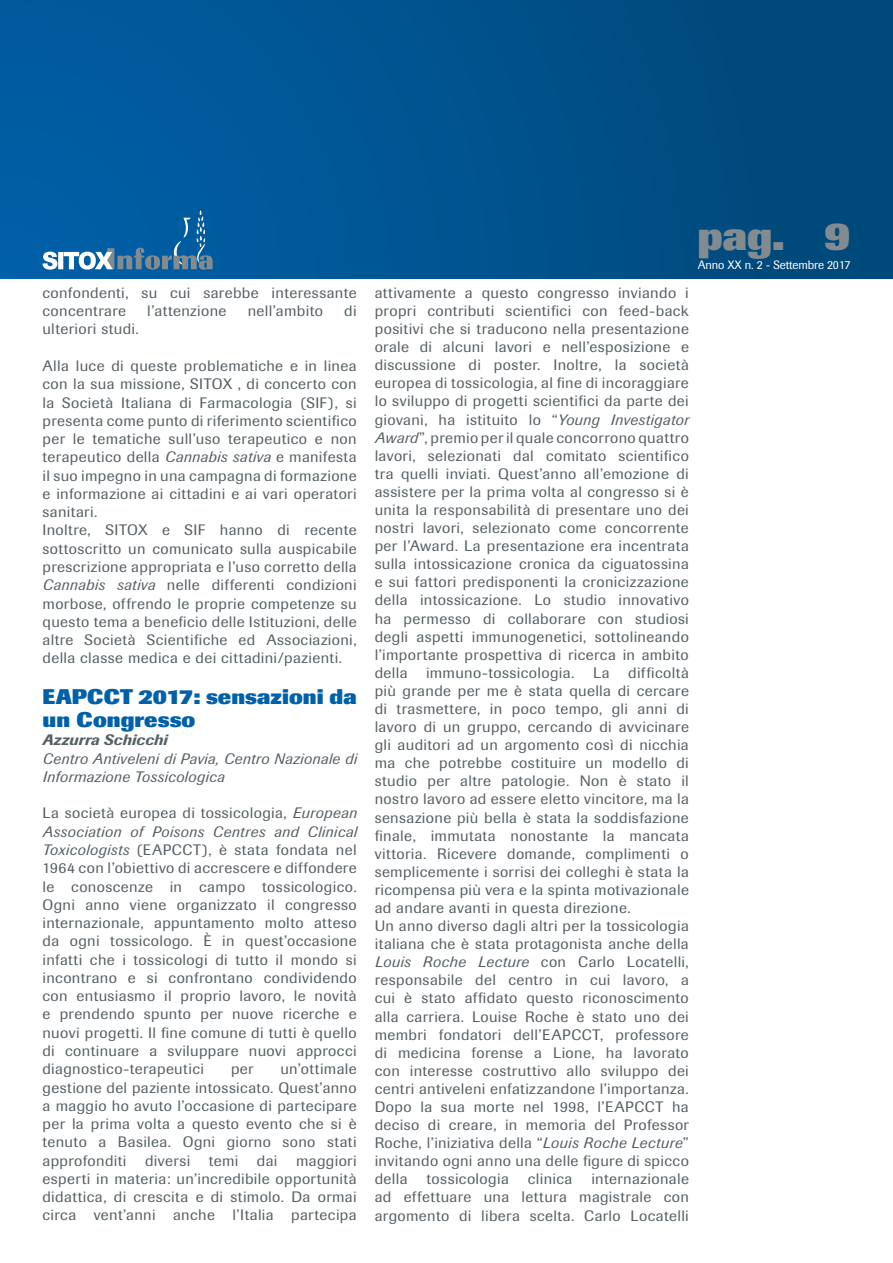
<style>
.page{position:relative;width:893px;height:1263px;background:#fff}
.page>*{position:absolute;margin:0;border:0;box-sizing:border-box;transform-origin:0 0}
.t1{font:800 40.5px "Imago";color:#828b90}
.t2{font:800 21px/22.8px "Imago";color:#0060a9;scale:1.05 1}
.t3{font:15px/18.1px "Imago";letter-spacing:.025em;color:#576065;scale:1.05 1}
.t4{font:italic 15px/18.3px "Imago";letter-spacing:.025em;color:#576065;scale:1.05 1}
.t5{font:italic 500 15px "Imago";letter-spacing:.015em;color:#576065;scale:1.05 1}
.t6{font:12px "Imago";letter-spacing:-.01em;color:#fff}
.s1{font-style:italic}
</style>
<div class="page">
<div style="left:0;top:0;width:893px;height:278px;background:linear-gradient(to right,#005fa5,#004777)"></div>
<svg style="left:43px;top:210px;width:170px;height:60px;background:#2470a9"></svg>
<p class="t3" style="left:43px;top:284px;width:301px">confondenti, su cui sarebbe interessante concentrare</p>
<p class="t3" style="left:147px;top:302px;width:77px">l’attenzione</p>
<p class="t3" style="left:248px;top:302px;width:73px">nell’ambito</p>
<p class="t3" style="left:344px;top:302px;width:13px">di</p>
<p class="t3" style="left:43px;top:320px;width:93px">ulteriori studi.</p>
<p class="t3" style="left:43px;top:357px;width:301px">Alla luce di queste problematiche e in linea con la sua missione, SITOX , di concerto con la Società Italiana di Farmacologia (SIF), si presenta come punto di riferimento scientifico per le tematiche sull’uso terapeutico e non terapeutico della <span class="s1">Cannabis sativa</span> e manifesta il suo impegno in una campagna di formazione e informazione ai cittadini e ai vari operatori sanitari.<br>Inoltre, SITOX e SIF hanno di recente sottoscritto un comunicato sulla auspicabile prescrizione appropriata e l’uso corretto della <span class="s1">Cannabis sativa</span> nelle differenti condizioni morbose, offrendo le proprie competenze su questo tema a beneficio delle Istituzioni, delle altre Società Scientifiche ed Associazioni, della classe medica e dei cittadini/pazienti.</p>
<h2 class="t2" style="left:43px;top:686px;width:301px">EAPCCT 2017: sensazioni da un Congresso</h2>
<p class="t5" style="left:43px;top:731px;width:121px">Azzurra Schicchi</p>
<p class="t4" style="left:43px;top:749px;width:301px">Centro Antiveleni di Pavia, Centro Nazionale di<br>Informazione Tossicologica</p>
<p class="t3" style="left:43px;top:804px;width:301px;text-align:justify">La società europea di tossicologia, <span class="s1">European Association of Poisons Centres and Clinical Toxicologists</span> (EAPCCT), è stata fondata nel 1964 con l’obiettivo di accrescere e diffondere le conoscenze in campo tossicologico.<br>Ogni anno viene organizzato il congresso internazionale, appuntamento molto atteso da ogni tossicologo. È in quest’occasione infatti che i tossicologi di tutto il mondo si incontrano e si confrontano condividendo con entusiasmo il proprio lavoro, le novità e prendendo spunto per nuove ricerche e nuovi progetti. Il fine comune di tutti è quello di continuare a sviluppare nuovi approcci diagnostico-terapeutici</p>
<p class="t3" style="left:43px;top:1060px;width:301px;text-align:justify;text-indent:238px">un’ottimale gestione del paziente intossicato. Quest’anno a maggio ho avuto l’occasione di partecipare per la prima volta a questo evento che si è tenuto a Basilea. Ogni giorno sono stati approfonditi diversi temi dai maggiori esperti in materia: un’incredibile opportunità didattica, di crescita e di stimolo. Da ormai circa vent’anni anche l’Italia partecipa</p>
<p class="t3" style="left:231px;top:1060px;width:23px">per</p>
<h1 class="t1" style="left:697px;top:212px;width:155px">pag. 9</h1>
<p class="t6" style="left:698px;top:258px;width:154px">Anno XX n. 2 - Settembre 2017</p>
<p class="t3" style="left:375px;top:284px;width:301px">attivamente a questo congresso inviando i propri contributi scientifici con feed-back positivi che si traducono nella presentazione orale di alcuni lavori e nell’esposizione e discussione di poster. Inoltre, la società europea di tossicologia, al fine di incoraggiare lo sviluppo di progetti scientifici da parte dei giovani, ha istituito lo “<span class="s1">Young Investigator Award</span>”, premio per il quale concorrono quattro lavori, selezionati dal comitato scientifico tra quelli inviati. Quest’anno all’emozione di assistere per la prima volta al congresso si è unita la responsabilità di presentare uno dei nostri lavori, selezionato come concorrente per l’Award. La presentazione era incentrata sulla intossicazione cronica da ciguatossina e sui fattori predisponenti la cronicizzazione della intossicazione. Lo studio innovativo ha permesso di collaborare con studiosi degli aspetti immunogenetici, sottolineando l’importante prospettiva di ricerca in ambito della immuno-tossicologia. La difficoltà più grande per me è stata quella di cercare di trasmettere, in poco tempo, gli anni di lavoro di un gruppo, cercando di avvicinare gli auditori ad un argomento così di nicchia ma che potrebbe costituire un modello di studio per altre patologie. Non è stato il nostro lavoro ad essere eletto vincitore, ma la sensazione più bella è stata la soddisfazione finale, immutata nonostante la mancata vittoria. Ricevere domande, complimenti o semplicemente i sorrisi dei colleghi è stata la ricompensa più vera e la spinta motivazionale ad andare avanti in questa direzione.<br>Un anno diverso dagli altri per la tossicologia italiana che è stata protagonista anche della <span class="s1">Louis Roche Lecture</span> con Carlo Locatelli, responsabile del centro in cui lavoro, a cui è stato affidato questo riconoscimento alla carriera. Louise Roche è stato uno dei membri fondatori dell’EAPCCT, professore di medicina forense a Lione, ha lavorato con interesse costruttivo allo sviluppo dei centri antiveleni enfatizzandone l’importanza.<br>Dopo la sua morte nel 1998, l’EAPCCT ha deciso di creare, in memoria del Professor Roche, l’iniziativa della “<span class="s1">Louis Roche Lecture</span>” invitando ogni anno una delle figure di spicco della</p>
<p class="t3" style="left:375px;top:1170px;width:301px;text-align:justify;text-indent:217px">internazionale ad effettuare una lettura magistrale con argomento di libera scelta. Carlo Locatelli</p>
<p class="t3" style="left:427px;top:1170px;width:80px">tossicologia</p>
<p class="t3" style="left:528px;top:1170px;width:44px">clinica</p>
</div>
